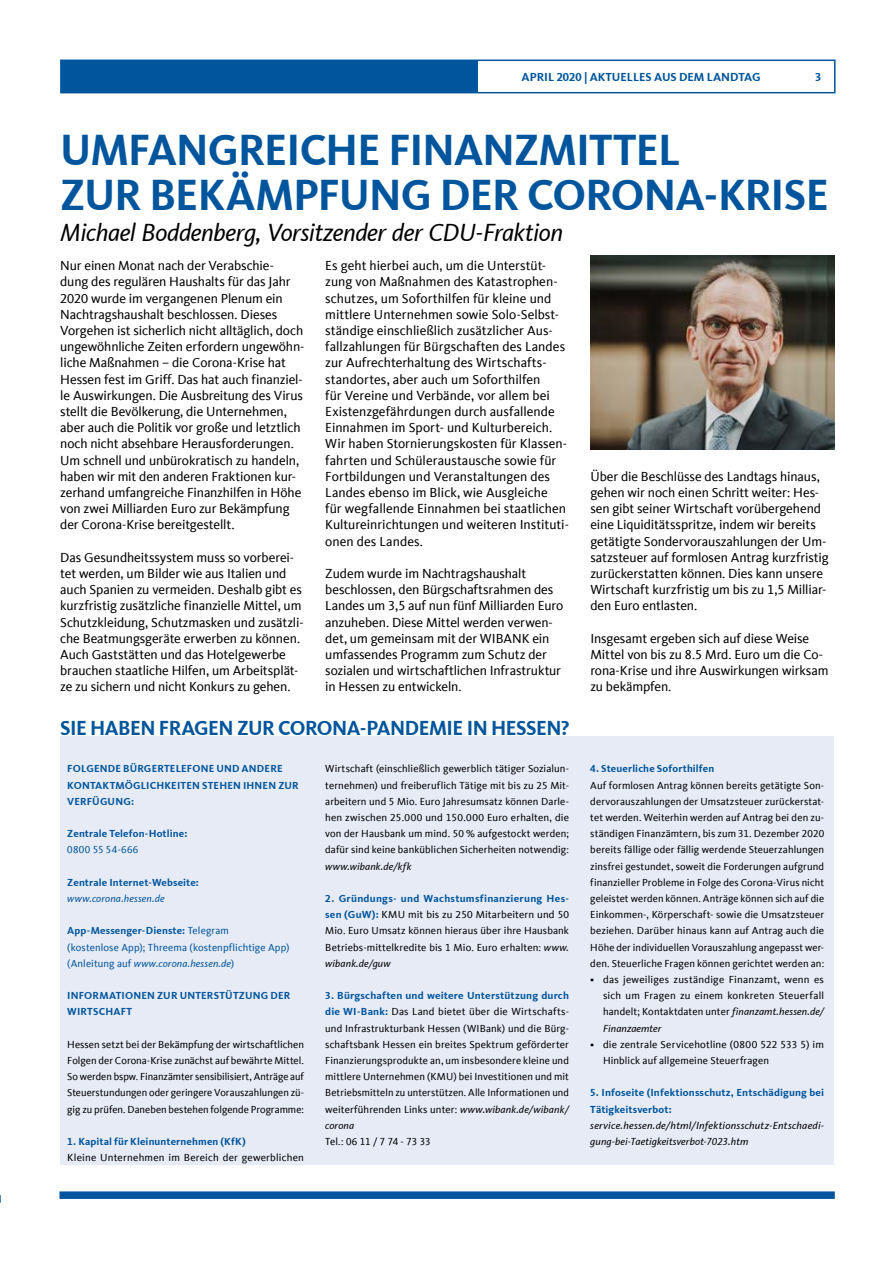
<style>
.page{position:relative;width:893px;height:1263px;background:#fff}
.page>*{position:absolute;margin:0;border:0;box-sizing:border-box;transform-origin:0 0}
.t1{font:700 45px/45px "CDU Kievit Tab";letter-spacing:-.02em;color:#00559d}
.t2{font:italic 25.5px "CDU Kievit Tab";letter-spacing:-.015em;color:#000}
.t3{font:700 21px "CDU Kievit Tab";letter-spacing:-.025em;color:#00559d}
.t4{font:13.5px/16.2px "CDU Kievit Tab";letter-spacing:-.005em;color:#000}
.t5{font:700 12px "CDU Kievit Tab";color:#00559d}
.t6{font:10.5px/16.2px "CDU Kievit Tab";letter-spacing:.01em;color:#000;text-align:justify}
.t7{font:700 10.5px/16.2px "CDU Kievit Tab";letter-spacing:.015em;color:#00559d}
.t8{font:10.5px/16.2px "CDU Kievit Tab";letter-spacing:.01em;color:#00559d}
.t9{font:italic 10.5px/16.2px "CDU Kievit Tab";letter-spacing:.015em;color:#000}
.t10{font:italic 10.5px "CDU Kievit Tab";letter-spacing:.01em;color:#00559d}
.t11{font:10.5px "CDU Kievit Tab";letter-spacing:.035em;color:#00559d}
.s1{font-weight:700}
.s2{font-style:italic}
.s3{font-weight:700;color:#00559d}
</style>
<div class="page">
<div style="left:60px;top:60px;width:775px;height:33px;border:2px solid #00559d"></div>
<div style="left:61px;top:60px;width:417px;height:32px;background:#00559d"></div>
<div style="left:59px;top:1191px;width:776px;height:8px;background:#00559d"></div>
<div style="left:60px;top:736px;width:774px;height:428px;background:#e7ebf6"></div>
<img style="left:590px;top:255px;width:244px;height:195px">
<p class="t5" style="left:522px;top:70px;width:241px">APRIL 2020 | AKTUELLES AUS DEM LANDTAG</p>
<p class="t5" style="left:815px;top:70px;width:8px">3</p>
<h1 class="t1" style="left:60px;top:127px;width:770px">UMFANGREICHE FINANZMITTEL<br>ZUR BEKÄMPFUNG DER CORONA-KRISE</h1>
<h2 class="t2" style="left:60px;top:218px;width:504px">Michael Boddenberg, Vorsitzender der CDU-Fraktion</h2>
<p class="t4" style="left:60px;top:258px;width:246px">Nur einen Monat nach der Verabschie&shy;dung des regulären Haushalts für das Jahr 2020 wurde im vergangenen Plenum ein Nachtragshaushalt beschlossen. Dieses Vorgehen ist sicherlich nicht alltäglich, doch ungewöhnliche Zeiten erfordern ungewöhn&shy;liche Maßnahmen – die Corona-Krise hat Hessen fest im Griff. Das hat auch finanziel&shy;le Auswirkungen. Die Ausbreitung des Virus stellt die Bevölkerung, die Unternehmen, aber auch die Politik vor große und letztlich noch nicht absehbare Herausforderungen.<br>Um schnell und unbürokratisch zu handeln, haben wir mit den anderen Fraktionen kur&shy;zerhand umfangreiche Finanzhilfen in Höhe von zwei Milliarden Euro zur Bekämpfung der Corona-Krise bereitgestellt.</p>
<p class="t4" style="left:60px;top:549px;width:245px">Das Gesundheitssystem muss so vorberei&shy;tet werden, um Bilder wie aus Italien und auch Spanien zu vermeiden. Deshalb gibt es kurzfristig zusätzliche finanzielle Mittel, um Schutzkleidung, Schutzmasken und zusätzli&shy;che Beatmungsgeräte erwerben zu können.<br>Auch Gaststätten und das Hotelgewerbe brauchen staatliche Hilfen, um Arbeitsplät&shy;ze zu sichern und nicht Konkurs zu gehen.</p>
<p class="t4" style="left:325px;top:258px;width:245px">Es geht hierbei auch, um die Unterstüt&shy;zung von Maßnahmen des Katastrophen&shy;schutzes, um Soforthilfen für kleine und mittlere Unternehmen sowie Solo-Selbst&shy;ständige einschließlich zusätzlicher Aus&shy;fallzahlungen für Bürgschaften des Landes zur Aufrechterhaltung des Wirtschafts&shy;standortes, aber auch um Soforthilfen<br>für Vereine und Verbände, vor allem bei Existenzgefährdungen durch ausfallende Einnahmen im Sport- und Kulturbereich.<br>Wir haben Stornierungskosten für Klassen&shy;fahrten und Schüleraustausche sowie für Fortbildungen und Veranstaltungen des Landes ebenso im Blick, wie Ausgleiche<br>für wegfallende Einnahmen bei staatlichen Kultureinrichtungen und weiteren Instituti&shy;onen des Landes.</p>
<p class="t4" style="left:325px;top:565px;width:239px">Zudem wurde im Nachtragshaushalt beschlossen, den Bürgschaftsrahmen des Landes um 3,5 auf nun fünf Milliarden Euro anzuheben. Diese Mittel werden verwen&shy;det, um gemeinsam mit der WIBANK ein umfassendes Programm zum Schutz der sozialen und wirtschaftlichen Infrastruktur in Hessen zu entwickeln.</p>
<h3 class="t3" style="left:60px;top:716px;width:511px">SIE HABEN FRAGEN ZUR CORONA-PANDEMIE IN HESSEN?</h3>
<p class="t7" style="left:67px;top:761px;width:233px">FOLGENDE BÜRGERTELEFONE UND ANDERE<br>KONTAKTMÖGLICHKEITEN STEHEN IHNEN ZUR<br>VERFÜGUNG:</p>
<p class="t7" style="left:67px;top:826px;width:122px">Zentrale Telefon-Hotline:</p>
<p class="t11" style="left:67px;top:844px;width:73px">0800 55 54-666</p>
<p class="t7" style="left:67px;top:874px;width:133px">Zentrale Internet-Webseite:</p>
<p class="t10" style="left:67px;top:892px;width:99px">www.corona.hessen.de</p>
<p class="t8" style="left:67px;top:923px;width:224px"><span class="s1">App-Messenger-Dienste:</span> Telegram<br>(kostenlose App); Threema (kostenpflichtige App) (Anleitung auf <span class="s2">www.corona.hessen.de</span>)</p>
<p class="t7" style="left:67px;top:988px;width:225px">INFORMATIONEN ZUR UNTERSTÜTZUNG DER<br>WIRTSCHAFT</p>
<p class="t6" style="left:67px;top:1036px;width:238px">Hessen setzt bei der Bekämpfung der wirtschaftlichen Folgen der Corona-Krise zunächst auf bewährte Mittel.<br>So werden bspw. Finanzämter sensibilisiert, Anträge auf Steuerstundungen oder geringere Vorauszahlungen zü&shy;gig zu prüfen. Daneben bestehen folgende Programme:</p>
<p class="t7" style="left:67px;top:1133px;width:180px">1. Kapital für Kleinunternehmen (KfK)</p>
<p class="t6" style="left:67px;top:1150px;width:238px">Kleine Unternehmen im Bereich der gewerblichen</p>
<p class="t6" style="left:325px;top:761px;width:245px">Wirtschaft (einschließlich gewerblich tätiger Sozialun&shy;ternehmen) und freiberuflich Tätige mit bis zu 25 Mit&shy;arbeitern und 5 Mio. Euro Jahresumsatz können Darle&shy;hen zwischen 25.000 und 150.000 Euro erhalten, die von der Hausbank um mind. 50 % aufgestockt werden; dafür sind keine banküblichen Sicherheiten notwendig:</p>
<p class="t9" style="left:325px;top:858px;width:88px">www.wibank.de/kfk</p>
<p class="t6" style="left:325px;top:890px;width:245px"><span class="s3">2. Gründungs- und Wachstumsfinanzierung Hes&shy;sen (GuW):</span> KMU mit bis zu 250 Mitarbeitern und 50<br>Mio. Euro Umsatz können hieraus über ihre Hausbank Betriebs-mittelkredite bis 1 Mio. Euro erhalten: <span class="s2">www. wibank.de/guw</span></p>
<p class="t6" style="left:325px;top:988px;width:245px"><span class="s3">3. Bürgschaften und weitere Unterstützung durch die WI-Bank:</span> Das Land bietet über die Wirtschafts&shy;und Infrastrukturbank Hessen (WIBank) und die Bürg&shy;schaftsbank Hessen ein breites Spektrum geförderter Finanzierungsprodukte an, um insbesondere kleine und mittlere Unternehmen (KMU) bei Investitionen und mit Betriebsmitteln zu unterstützen. Alle Informationen und weiterführenden Links unter: <span class="s2">www.wibank.de/wibank/ corona</span></p>
<p class="t6" style="left:325px;top:1133px;width:107px">Tel.: 06 11 / 7 74 - 73 33</p>
<p class="t4" style="left:590px;top:468px;width:240px">Über die Beschlüsse des Landtags hinaus, gehen wir noch einen Schritt weiter: Hes&shy;sen gibt seiner Wirtschaft vorübergehend eine Liquiditätsspritze, indem wir bereits getätigte Sondervorauszahlungen der Um&shy;satzsteuer auf formlosen Antrag kurzfristig zurückerstatten können. Dies kann unsere Wirtschaft kurzfristig um bis zu 1,5 Milliar&shy;den Euro entlasten.</p>
<p class="t4" style="left:590px;top:630px;width:240px">Insgesamt ergeben sich auf diese Weise Mittel von bis zu 8.5 Mrd. Euro um die Co&shy;rona-Krise und ihre Auswirkungen wirksam zu bekämpfen.</p>
<p class="t7" style="left:590px;top:761px;width:125px">4. Steuerliche Soforthilfen</p>
<p class="t6" style="left:590px;top:777px;width:235px">Auf formlosen Antrag können bereits getätigte Son&shy;dervorauszahlungen der Umsatzsteuer zurückerstat&shy;tet werden. Weiterhin werden auf Antrag bei den zu&shy;ständigen Finanzämtern, bis zum 31. Dezember 2020 bereits fällige oder fällig werdende Steuerzahlungen zinsfrei gestundet, soweit die Forderungen aufgrund finanzieller Probleme in Folge des Corona-Virus nicht geleistet werden können. Anträge können sich auf die Einkommen-, Körperschaft- sowie die Umsatzsteuer beziehen. Darüber hinaus kann auf Antrag auch die Höhe der individuellen Vorauszahlung angepasst wer&shy;den. Steuerliche Fragen können gerichtet werden an:</p>
<p class="t6" style="left:603px;top:971px;width:223px;text-indent:-13px">• das jeweiliges zuständige Finanzamt, wenn es sich um Fragen zu einem konkreten Steuerfall handelt; Kontaktdaten unter <span class="s2">finanzamt.hessen.de/ Finanzaemter</span></p>
<p class="t6" style="left:603px;top:1036px;width:222px;text-indent:-13px">• die zentrale Servicehotline (0800 522 533 5) im<br>Hinblick auf allgemeine Steuerfragen</p>
<p class="t7" style="left:590px;top:1085px;width:235px">5. Infoseite (Infektionsschutz, Entschädigung bei<br>Tätigkeitsverbot:</p>
<p class="t9" style="left:590px;top:1117px;width:235px">service.hessen.de/html/Infektionsschutz-Entschaedi&shy;gung-bei-Taetigkeitsverbot-7023.htm</p>
</div>
